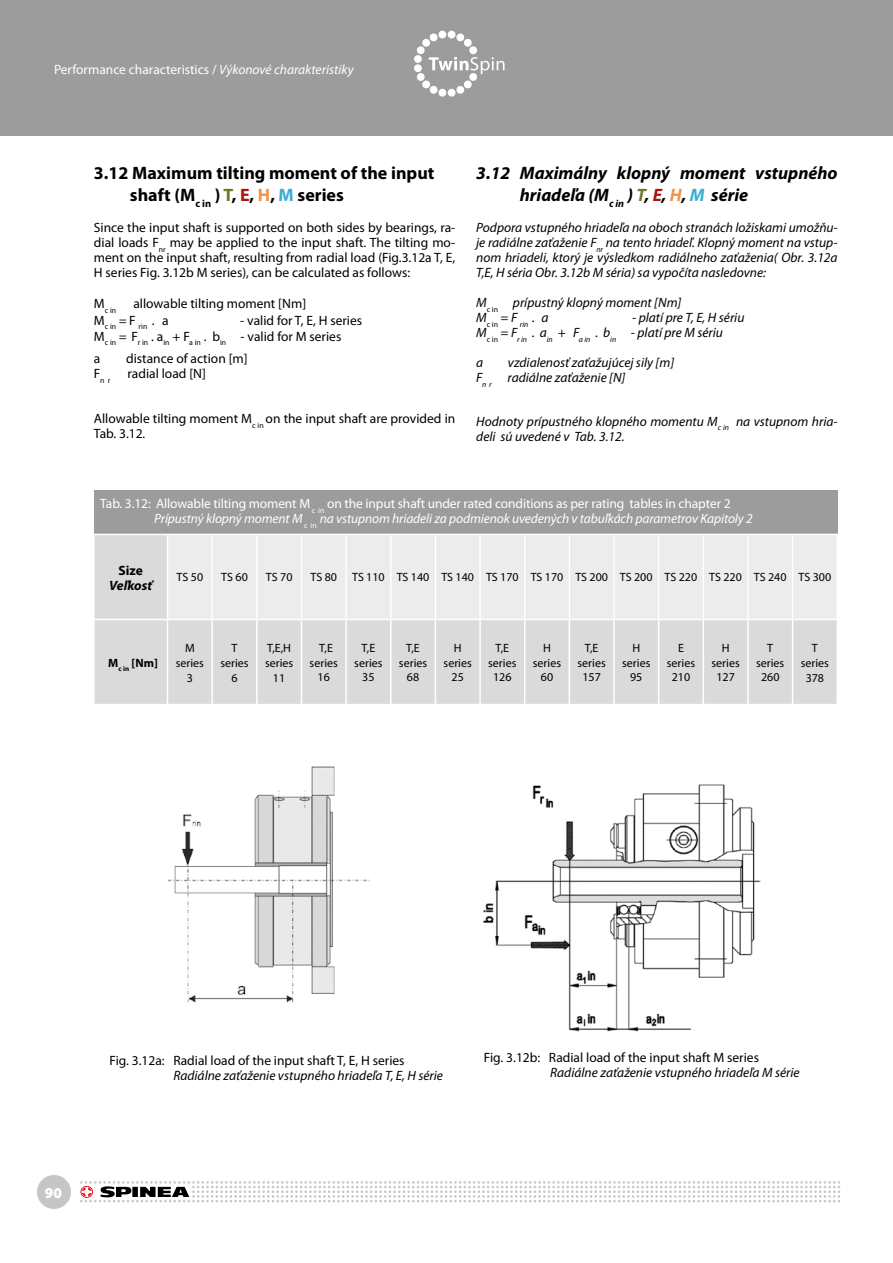
<style>
.page{position:relative;width:893px;height:1263px;background:#fff}
.page>*{position:absolute;margin:0;border:0;box-sizing:border-box;transform-origin:0 0}
.t1{font:italic 700 18px/21.6px "Myriad Pro";color:#000}
.t2{font:700 18px/21.6px "Myriad Pro";color:#000}
.t3{font:900 15px "Myriad Pro";color:#fff}
.t4{font:italic 13.5px/15px "Myriad Pro";color:#000}
.t5{font:13.5px/15px "Myriad Pro";color:#000}
.t6{font:13.5px/15px "Myriad Pro";letter-spacing:-.01em;color:#fff}
.t7{font:italic 700 13.5px "Myriad Pro";color:#000}
.t8{font:700 13.5px "Myriad Pro";color:#000}
.t9{font:12px/14.7px "Myriad Pro";color:#000;text-align:center}
.t10{font:700 12px "Myriad Pro";color:#000}
.t11{font:7.8px "Myriad Pro";color:#000}
.s1{font-style:italic}
.s2{color:#727922}
.s3{color:#ac1410}
.s4{color:#f0944a}
.s5{color:#38acd3}
</style>
<div class="page">
<div style="left:0;top:0;width:893px;height:136px;background:#9c9c9c"></div>
<div style="left:37px;top:1175px;width:34px;height:34px;background:#c6c6c6;border-radius:50%"></div>
<svg style="left:80px;top:1181px;width:760px;height:21px"></svg>
<img style="left:167px;top:766px;width:203px;height:237px">
<div style="left:414px;top:55px;width:8px;height:8px;background:#fff;border-radius:50%"></div>
<svg style="left:438px;top:88px;width:9px;height:9px"></svg>
<svg style="left:447px;top:88px;width:9px;height:9px"></svg>
<svg style="left:416px;top:33px;width:89px;height:61px"></svg>
<svg style="left:447px;top:31px;width:9px;height:8px"></svg>
<div style="left:438px;top:31px;width:9px;height:8px;background:#fff;border-radius:50%"></div>
<div style="left:95px;top:490px;width:743px;height:44px;background:#9c9c9c"></div>
<div style="left:94px;top:534px;width:74px;height:85px;background:#dadada"></div>
<div style="left:168px;top:534px;width:44px;height:85px;background:#ececec"></div>
<div style="left:213px;top:535px;width:623px;height:84px;background:#ececec"></div>
<div style="left:95px;top:620px;width:741px;height:84px;background:#dadada"></div>
<hr style="left:93px;top:534px;width:75px;height:1px;background:#fff">
<hr style="left:93px;top:535px;width:2px;height:84px;background:#fff">
<hr style="left:168px;top:534px;width:44px;height:1px;background:#fff">
<hr style="left:167px;top:535px;width:1px;height:84px;background:#fff">
<hr style="left:167px;top:620px;width:1px;height:84px;background:#fff">
<hr style="left:211px;top:620px;width:2px;height:84px;background:#fff">
<hr style="left:256px;top:620px;width:2px;height:84px;background:#fff">
<hr style="left:301px;top:620px;width:1px;height:84px;background:#fff">
<hr style="left:345px;top:620px;width:2px;height:84px;background:#fff">
<hr style="left:390px;top:620px;width:2px;height:84px;background:#fff">
<hr style="left:435px;top:620px;width:1px;height:84px;background:#fff">
<hr style="left:479px;top:620px;width:2px;height:84px;background:#fff">
<hr style="left:524px;top:620px;width:1px;height:84px;background:#fff">
<hr style="left:569px;top:620px;width:1px;height:84px;background:#fff">
<hr style="left:613px;top:620px;width:2px;height:84px;background:#fff">
<hr style="left:658px;top:620px;width:1px;height:84px;background:#fff">
<hr style="left:703px;top:620px;width:1px;height:84px;background:#fff">
<hr style="left:747px;top:620px;width:2px;height:84px;background:#fff">
<hr style="left:792px;top:620px;width:1px;height:84px;background:#fff">
<hr style="left:211px;top:535px;width:2px;height:84px;background:#fff">
<hr style="left:256px;top:535px;width:2px;height:84px;background:#fff">
<hr style="left:301px;top:535px;width:1px;height:84px;background:#fff">
<hr style="left:345px;top:535px;width:2px;height:84px;background:#fff">
<hr style="left:390px;top:535px;width:2px;height:84px;background:#fff">
<hr style="left:435px;top:535px;width:1px;height:84px;background:#fff">
<hr style="left:479px;top:535px;width:2px;height:84px;background:#fff">
<hr style="left:524px;top:535px;width:1px;height:84px;background:#fff">
<hr style="left:569px;top:535px;width:1px;height:84px;background:#fff">
<hr style="left:613px;top:535px;width:2px;height:84px;background:#fff">
<hr style="left:658px;top:535px;width:1px;height:84px;background:#fff">
<hr style="left:703px;top:535px;width:1px;height:84px;background:#fff">
<hr style="left:747px;top:535px;width:2px;height:84px;background:#fff">
<hr style="left:792px;top:535px;width:1px;height:84px;background:#fff">
<img style="left:483px;top:784px;width:277px;height:247px">
<p class="t6" style="left:54px;top:61px;width:301px">Performance characteristics / <span class="s1">Výkonové charakteristiky</span></p>
<h1 class="t2" style="left:130px;top:162px;width:306px;text-indent:-36px">3.12 Maximum tilting moment of the input shaft (M<sub>c</sub> <sub>in</sub> ) <span class="s2">T</span>, <span class="s3">E</span>, <span class="s4">H</span>, <span class="s5">M</span> series</h1>
<p class="t5" style="left:94px;top:220px;width:363px;text-align:justify">Since the input shaft is supported on both sides by bearings, ra&shy;dial loads F<sub>nr</sub> may be applied to the input shaft. The tilting mo&shy;ment on the input shaft, resulting from radial load (Fig.3.12a T, E, H series Fig. 3.12b M series), can be calculated as follows:</p>
<p class="t11" style="left:94px;top:305px;width:24px"><sup>M</sup>c in</p>
<p class="t5" style="left:133px;top:296px;width:174px">allowable tilting moment [Nm]</p>
<p class="t11" style="left:94px;top:322px;width:76px"><sup>M</sup>c in <sup>=</sup> <sup>F</sup> rin <sup>.</sup> <sup>a</sup></p>
<p class="t5" style="left:94px;top:312px;width:270px;line-height:16.2px;text-indent:146px">- valid for T, E, H series<br>M<sub>c</sub> <sub>in</sub> <span class="s1">=</span> F<sub>r</sub> <sub>in</sub> . a<sub>in</sub> + F<sub>a</sub> <sub>in</sub> . b<sub>in</sub> - valid for M series</p>
<p class="t5" style="left:94px;top:351px;width:8px">a</p>
<p class="t5" style="left:126px;top:351px;width:123px">distance of action [m]</p>
<p class="t11" style="left:94px;top:375px;width:18px"><sup>F</sup>n r</p>
<p class="t5" style="left:128px;top:366px;width:80px">radial load [N]</p>
<p class="t5" style="left:94px;top:411px;width:363px">Allowable tilting moment M<sub>c</sub> <sub>in</sub> on the input shaft are provided in<br>Tab. 3.12<span class="s1">.</span></p>
<h1 class="t1" style="left:520px;top:162px;width:319px;text-indent:-44px">3.12 Maximálny klopný moment vstupného hriadeľa (M<sub>c</sub> <sub>in</sub> ) <span class="s2">T</span>, <span class="s3">E</span>, <span class="s4">H</span>, <span class="s5">M</span> série</h1>
<p class="t4" style="left:476px;top:220px;width:363px;text-align:justify">Podpora vstupného hriadeľa na oboch stranách ložiskami umožňu&shy;je radiálne zaťaženie F<sub>nr</sub> na tento hriadeľ. Klopný moment na vstup&shy;nom hriadeli, ktorý je výsledkom radiálneho zaťaženia( Obr. 3.12a T,E, H séria Obr. 3.12b M séria) sa vypočíta nasledovne:</p>
<p class="t4" style="left:476px;top:295px;width:207px">M<sub>c</sub> <sub>in</sub> prípustný klopný moment [Nm]<br>M<sub>c</sub> <sub>in</sub> = F <sub>rin</sub> . a</p>
<p class="t4" style="left:476px;top:310px;width:270px;text-indent:156px">- platí pre T, E, H sériu<br>M<sub>c</sub> <sub>in</sub> = F<sub>r</sub> <sub>in</sub> . a<sub>in</sub> + F<sub>a</sub> <sub>in</sub> . b<sub>in</sub> - platí pre M sériu</p>
<p class="t4" style="left:476px;top:355px;width:9px">a</p>
<p class="t4" style="left:476px;top:355px;width:199px;text-indent:32px">vzdialenosť zaťažujúcej sily [m]<br>F<sub>n</sub> <sub>r</sub> radiálne zaťaženie [N]</p>
<p class="t4" style="left:476px;top:413px;width:363px">Hodnoty prípustného klopného momentu M<sub>c</sub> <sub>in</sub> na vstupnom hria&shy;deli sú uvedené v Tab. 3.12.</p>
<p class="t6" style="left:154px;top:496px;width:600px;text-indent:-54px">Tab. 3.12: Allowable tilting moment M <sub>c</sub> <sub>in</sub> on the input shaft under rated conditions as per rating tables in chapter 2<br><span class="s1">Prípustný klopný moment M</span> <sub>c</sub> <sub>in</sub> <span class="s1">na vstupnom hriadeli za podmienok uvedených v tabuľkách parametrov Kapitoly 2</span></p>
<p class="t8" style="left:118px;top:561px;width:26px">Size</p>
<p class="t7" style="left:109px;top:576px;width:44px">Veľkosť</p>
<p class="t9" style="left:177px;top:570px;width:28px">TS 50</p>
<p class="t9" style="left:221px;top:570px;width:28px">TS 60</p>
<p class="t9" style="left:266px;top:570px;width:28px">TS 70</p>
<p class="t9" style="left:310px;top:570px;width:522px">TS 80 TS 110 TS 140 TS 140 TS 170 TS 170 TS 200 TS 200 TS 220 TS 220 TS 240 TS 300</p>
<p class="t10" style="left:108px;top:655px;width:51px">M<sub>c</sub> <sub>in</sub> [Nm]</p>
<p class="t9" style="left:176px;top:640px;width:30px">M series<br>3</p>
<p class="t9" style="left:220px;top:640px;width:30px">T series<br>6</p>
<p class="t9" style="left:265px;top:640px;width:30px">T,E,H series<br>11</p>
<p class="t9" style="left:310px;top:640px;width:30px">T,E series<br>16</p>
<p class="t9" style="left:354px;top:640px;width:30px">T,E series<br>35</p>
<p class="t9" style="left:399px;top:640px;width:30px">T,E series<br>68</p>
<p class="t9" style="left:444px;top:640px;width:30px">H series<br>25</p>
<p class="t9" style="left:488px;top:640px;width:30px">T,E series<br>126</p>
<p class="t9" style="left:533px;top:640px;width:30px">H series<br>60</p>
<p class="t9" style="left:577px;top:640px;width:30px">T,E series<br>157</p>
<p class="t9" style="left:622px;top:640px;width:30px">H series<br>95</p>
<p class="t9" style="left:667px;top:640px;width:30px">E series<br>210</p>
<p class="t9" style="left:711px;top:640px;width:30px">H series<br>127</p>
<p class="t9" style="left:756px;top:640px;width:30px">T series<br>260</p>
<p class="t9" style="left:801px;top:640px;width:30px">T series<br>378</p>
<p class="t3" style="left:45px;top:1184px;width:19px">90</p>
<p class="t5" style="left:109px;top:1053px;width:297px">Fig. 3.12a: Radial load of the input shaft T, E, H series</p>
<p class="t4" style="left:173px;top:1068px;width:271px">Radiálne zaťaženie vstupného hriadeľa T, E, H série</p>
<p class="t5" style="left:484px;top:1050px;width:277px">Fig. 3.12b: Radial load of the input shaft M series</p>
<p class="t4" style="left:550px;top:1065px;width:251px">Radiálne zaťaženie vstupného hriadeľa M série</p>
</div>
